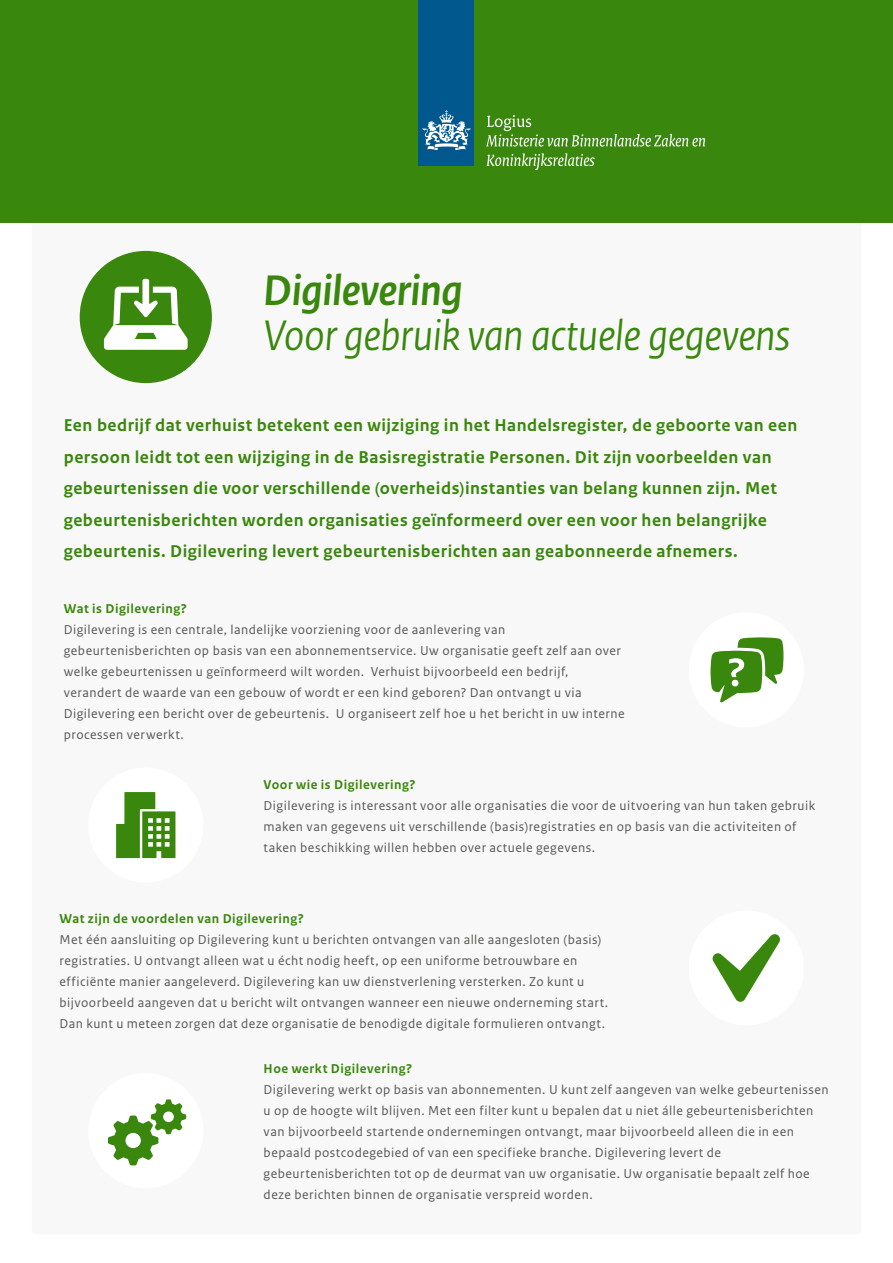
<style>
.page{position:relative;width:893px;height:1263px;background:#fff}
.page>*{position:absolute;margin:0;border:0;box-sizing:border-box;transform-origin:0 0}
.t1{font:italic 45px "Rijksoverheid Sans Heading";letter-spacing:-.01em;color:#39870c}
.t2{font:italic 700 45px "Rijksoverheid Sans Heading";letter-spacing:-.005em;color:#39870c}
.t3{font:700 18px/31.5px "Rijksoverheid Sans Text";letter-spacing:.025em;color:#39870c}
.t4{font:13.5px/21px "Rijksoverheid Sans Text";letter-spacing:.035em;color:#575756}
.t5{font:700 13.5px "Rijksoverheid Sans Text";letter-spacing:.04em;color:#39870c}
</style>
<div class="page">
<div style="left:32px;top:0;width:829px;height:1234px;background:#f8f8f8;border-radius:4px"></div>
<div style="left:0;top:0;width:893px;height:223px;background:#39870c"></div>
<div style="left:419px;top:0;width:55px;height:166px;background:#00588e"></div>
<svg style="left:423px;top:110px;width:47px;height:40px"></svg>
<svg style="left:486px;top:115px;width:219px;height:32px"></svg>
<svg style="left:487px;top:153px;width:108px;height:17px"></svg>
<div style="left:689px;top:612px;width:115px;height:115px;background:#fff;border-radius:50%"></div>
<div style="left:80px;top:251px;width:132px;height:132px;background:#39870c;border-radius:50%"></div>
<svg style="left:104px;top:279px;width:84px;height:71px"></svg>
<svg style="left:710px;top:637px;width:73px;height:66px"></svg>
<div style="left:88px;top:767px;width:115px;height:116px;background:#fff;border-radius:50%"></div>
<svg style="left:116px;top:792px;width:59px;height:66px"></svg>
<div style="left:88px;top:1073px;width:115px;height:115px;background:#fff;border-radius:50%"></div>
<svg style="left:108px;top:1099px;width:78px;height:66px"></svg>
<div style="left:689px;top:910px;width:115px;height:115px;background:#fff;border-radius:50%"></div>
<svg style="left:712px;top:934px;width:68px;height:68px"></svg>
<h1 class="t2" style="left:264px;top:265px;width:201px">Digilevering</h1>
<h1 class="t1" style="left:264px;top:310px;width:528px">Voor gebruik van actuele gegevens</h1>
<p class="t3" style="left:64px;top:410px;width:735px">Een bedrijf dat verhuist betekent een wijziging in het Handelsregister, de geboorte van een persoon leidt tot een wijziging in de Basisregistratie Personen. Dit zijn voorbeelden van gebeurtenissen die voor verschillende (overheids)instanties van belang kunnen zijn. Met gebeurtenisberichten worden organisaties geïnformeerd over een voor hen belangrijke gebeurtenis. Digilevering levert gebeurtenisberichten aan geabonneerde afnemers.</p>
<p class="t5" style="left:64px;top:601px;width:125px">Wat is Digilevering?</p>
<p class="t4" style="left:64px;top:619px;width:562px">Digilevering is een centrale, landelijke voorziening voor de aanlevering van gebeurtenisberichten op basis van een abonnementservice. Uw organisatie geeft zelf aan over welke gebeurtenissen u geïnformeerd wilt worden. Verhuist bijvoorbeeld een bedrijf, verandert de waarde van een gebouw of wordt er een kind geboren? Dan ontvangt u via Digilevering een bericht over de gebeurtenis. U organiseert zelf hoe u het bericht in uw interne processen verwerkt.</p>
<p class="t5" style="left:264px;top:776px;width:153px">Voor wie is Digilevering?</p>
<p class="t4" style="left:264px;top:795px;width:553px">Digilevering is interessant voor alle organisaties die voor de uitvoering van hun taken gebruik maken van gegevens uit verschillende (basis)registraties en op basis van die activiteiten of taken beschikking willen hebben over actuele gegevens.</p>
<p class="t5" style="left:60px;top:911px;width:246px">Wat zijn de voordelen van Digilevering?</p>
<p class="t4" style="left:60px;top:929px;width:550px">Met één aansluiting op Digilevering kunt u berichten ontvangen van alle aangesloten (basis) registraties. U ontvangt alleen wat u écht nodig heeft, op een uniforme betrouwbare en efficiënte manier aangeleverd. Digilevering kan uw dienstverlening versterken. Zo kunt u bijvoorbeeld aangeven dat u bericht wilt ontvangen wanneer een nieuwe onderneming start.<br>Dan kunt u meteen zorgen dat deze organisatie de benodigde digitale formulieren ontvangt.</p>
<p class="t5" style="left:264px;top:1061px;width:150px">Hoe werkt Digilevering?</p>
<p class="t4" style="left:264px;top:1079px;width:566px">Digilevering werkt op basis van abonnementen. U kunt zelf aangeven van welke gebeurtenissen u op de hoogte wilt blijven. Met een filter kunt u bepalen dat u niet álle gebeurtenisberichten van bijvoorbeeld startende ondernemingen ontvangt, maar bijvoorbeeld alleen die in een bepaald postcodegebied of van een specifieke branche. Digilevering levert de gebeurtenisberichten tot op de deurmat van uw organisatie. Uw organisatie bepaalt zelf hoe deze berichten binnen de organisatie verspreid worden.</p>
</div>
